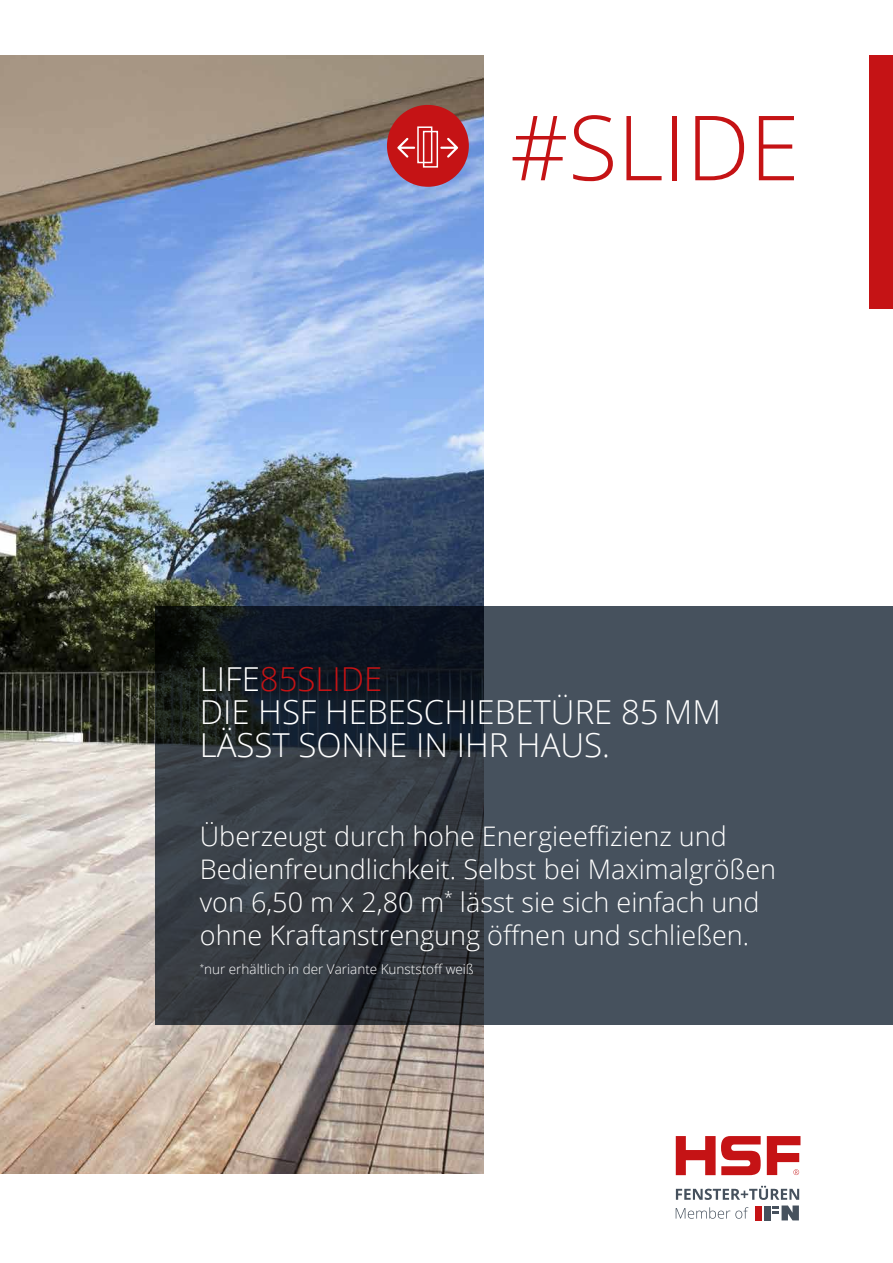
<style>
.page{position:relative;width:893px;height:1263px;background:#fff}
.page>*{position:absolute;margin:0;border:0;box-sizing:border-box;transform-origin:0 0}
.t1{font:300 90px "Open Sans";color:#c51315}
.t2{font:300 33px/33px "Open Sans";color:#fff}
.t3{font:300 27px/33px "Open Sans";color:#fff}
.t4{font:300 13.5px "Open Sans";color:#fff}
.s1{color:#c51315}
</style>
<div class="page">
<img style="left:0;top:55px;width:483px;height:1119px">
<svg style="left:155px;top:606px;width:738px;height:419px;background:#39424c"></svg>
<div style="left:387px;top:105px;width:82px;height:82px;background:#c51315;border-radius:50%"></div>
<svg style="left:440px;top:138px;width:18px;height:20px"></svg>
<svg style="left:397px;top:138px;width:18px;height:20px"></svg>
<div style="left:417px;top:126px;width:15px;height:37px;border:2px solid #fff"></div>
<div style="left:423px;top:131px;width:15px;height:37px;border:2px solid #fff"></div>
<div style="left:870px;top:55px;width:23px;height:254px;background:#c51315"></div>
<svg style="left:676px;top:1136px;width:85px;height:39px"></svg>
<svg style="left:767px;top:1136px;width:33px;height:39px"></svg>
<svg style="left:676px;top:1186px;width:123px;height:34px"></svg>
<h1 class="t1" style="left:510px;top:86px;width:291px">#SLIDE</h1>
<p class="t2" style="left:200px;top:661px;width:523px">LIFE<span class="s1">85SLIDE<br></span>DIE HSF HEBESCHIEBETÜRE 85 MM<br>LÄSST SONNE IN IHR HAUS.</p>
<p class="t3" style="left:200px;top:819px;width:578px">Überzeugt durch hohe Energieeffizienz und Bedienfreundlichkeit. Selbst bei Maximalgrößen von 6,50 m x 2,80 m<sup>*</sup> lässt sie sich einfach und ohne Kraftanstrengung öffnen und schließen.</p>
<p class="t4" style="left:200px;top:960px;width:275px"><sup>*</sup>nur erhältlich in der Variante Kunststoff weiß</p>
</div>
